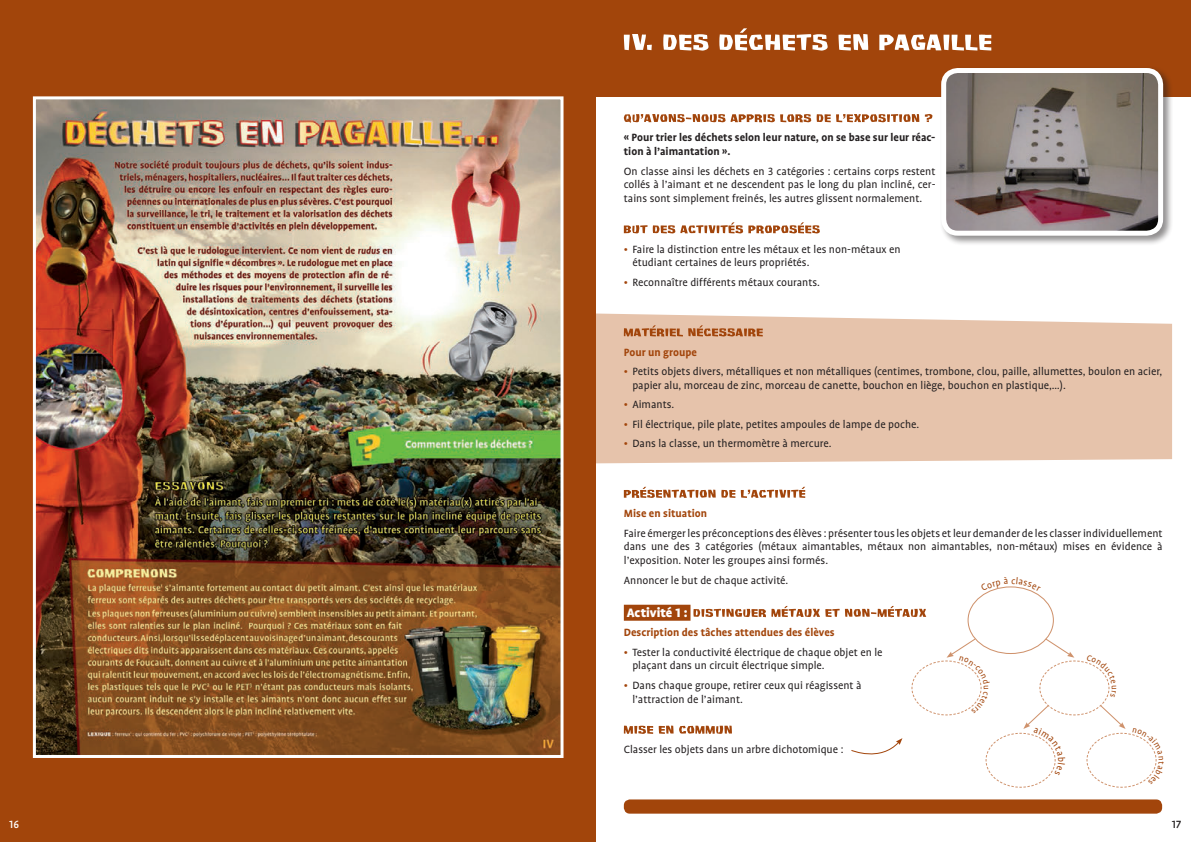
<style>
.page{position:relative;width:1191px;height:842px;background:#fff}
.page>*{position:absolute;margin:0;border:0;box-sizing:border-box;transform-origin:0 0}
.t1{font:900 14px "Profile OT";color:#fff}
.t2{font:12px/13.8px "Profile OT";color:#231f20}
.t3{font:700 12px/13.8px "Profile OT";color:#231f20}
.t4{font:700 12px "Profile OT";color:#a2450b}
.t5{font:500 12px "Profile OT";color:#fff}
.t6{font:500 12px "Profile OT";color:#231f20}
.s1{color:#a2450b}
</style>
<div class="page">
<div style="left:624px;top:799px;width:538px;height:15px;background:#a2450b;border-radius:6px"></div>
<div style="left:595px;top:313px;width:577px;height:150px;background:#e6c3ab"></div>
<div style="left:595px;top:0;width:596px;height:96px;background:#a2450b"></div>
<div style="left:0;top:0;width:595px;height:842px;background:#a2450b"></div>
<img style="left:32px;top:96px;width:532px;height:662px">
<div style="left:624px;top:605px;width:66px;height:16px;background:#a2450b"></div>
<svg style="left:624px;top:28px;width:367px;height:23px"></svg>
<svg style="left:624px;top:114px;width:308px;height:9px"></svg>
<svg style="left:624px;top:222px;width:196px;height:12px"></svg>
<svg style="left:624px;top:325px;width:138px;height:12px;background:#ca906b"></svg>
<svg style="left:624px;top:487px;width:181px;height:11px"></svg>
<svg style="left:693px;top:606px;width:233px;height:11px"></svg>
<svg style="left:624px;top:725px;width:108px;height:9px"></svg>
<div style="left:939px;top:66px;width:234px;height:180px;background:#231f20;opacity:.5"></div>
<img style="left:943px;top:71px;width:217px;height:162px">
<div style="left:941px;top:68px;width:222px;height:168px;border:5px solid #fff;border-radius:14px"></div>
<svg style="left:851px;top:738px;width:51px;height:17px"></svg>
<svg style="left:911px;top:637px;width:246px;height:151px"></svg>
<svg style="left:989px;top:586px;width:43px;height:5px"></svg>
<p class="t3" style="left:624px;top:131px;width:313px">« Pour trier les déchets selon leur nature, on se base sur leur réac&shy;tion à l’aimantation ».</p>
<p class="t2" style="left:624px;top:164px;width:313px;text-align:justify">On classe ainsi les déchets en 3 catégories : certains corps restent collés à l’aimant et ne descendent pas le long du plan incliné, cer&shy;tains sont simplement freinés, les autres glissent normalement.</p>
<p class="t2" style="left:632px;top:242px;width:270px;text-indent:-9px"><span class="s1">•</span> Faire la distinction entre les métaux et les non-métaux en étudiant certaines de leurs propriétés.</p>
<p class="t2" style="left:624px;top:275px;width:198px"><span class="s1">•</span> Reconnaître différents métaux courants.</p>
<p class="t4" style="left:624px;top:345px;width:74px">Pour un groupe</p>
<p class="t2" style="left:632px;top:365px;width:531px;text-indent:-9px"><span class="s1">•</span> Petits objets divers, métalliques et non métalliques (centimes, trombone, clou, paille, allumettes, boulon en acier, papier alu, morceau de zinc, morceau de canette, bouchon en liège, bouchon en plastique,…).</p>
<p class="t2" style="left:624px;top:398px;width:52px"><span class="s1">•</span> Aimants.</p>
<p class="t2" style="left:624px;top:417px;width:297px"><span class="s1">•</span> Fil électrique, pile plate, petites ampoules de lampe de poche.</p>
<p class="t2" style="left:624px;top:437px;width:209px"><span class="s1">•</span> Dans la classe, un thermomètre à mercure.</p>
<p class="t4" style="left:624px;top:507px;width:85px">Mise en situation</p>
<p class="t2" style="left:624px;top:526px;width:540px;text-align:justify">Faire émerger les préconceptions des élèves : présenter tous les objets et leur demander de les classer individuellement dans une des 3 catégories (métaux aimantables, métaux non aimantables, non-métaux) mises en évidence à l’exposition. Noter les groupes ainsi formés.</p>
<p class="t2" style="left:624px;top:573px;width:166px">Annoncer le but de chaque activité.</p>
<p class="t1" style="left:627px;top:604px;width:62px">Activité 1 :</p>
<p class="t4" style="left:624px;top:626px;width:212px">Description des tâches attendues des élèves</p>
<p class="t2" style="left:632px;top:645px;width:252px;text-indent:-9px"><span class="s1">•</span> Tester la conductivité électrique de chaque objet en le plaçant dans un circuit électrique simple.</p>
<p class="t2" style="left:632px;top:679px;width:231px;text-indent:-9px"><span class="s1">•</span> Dans chaque groupe, retirer ceux qui réagissent à l’attraction de l’aimant.</p>
<p class="t2" style="left:624px;top:743px;width:221px">Classer les objets dans un arbre dichotomique :</p>
<p class="t5" style="left:9px;top:817px;width:11px">16</p>
<p class="t6" style="left:1171px;top:817px;width:11px">17</p>
</div>
